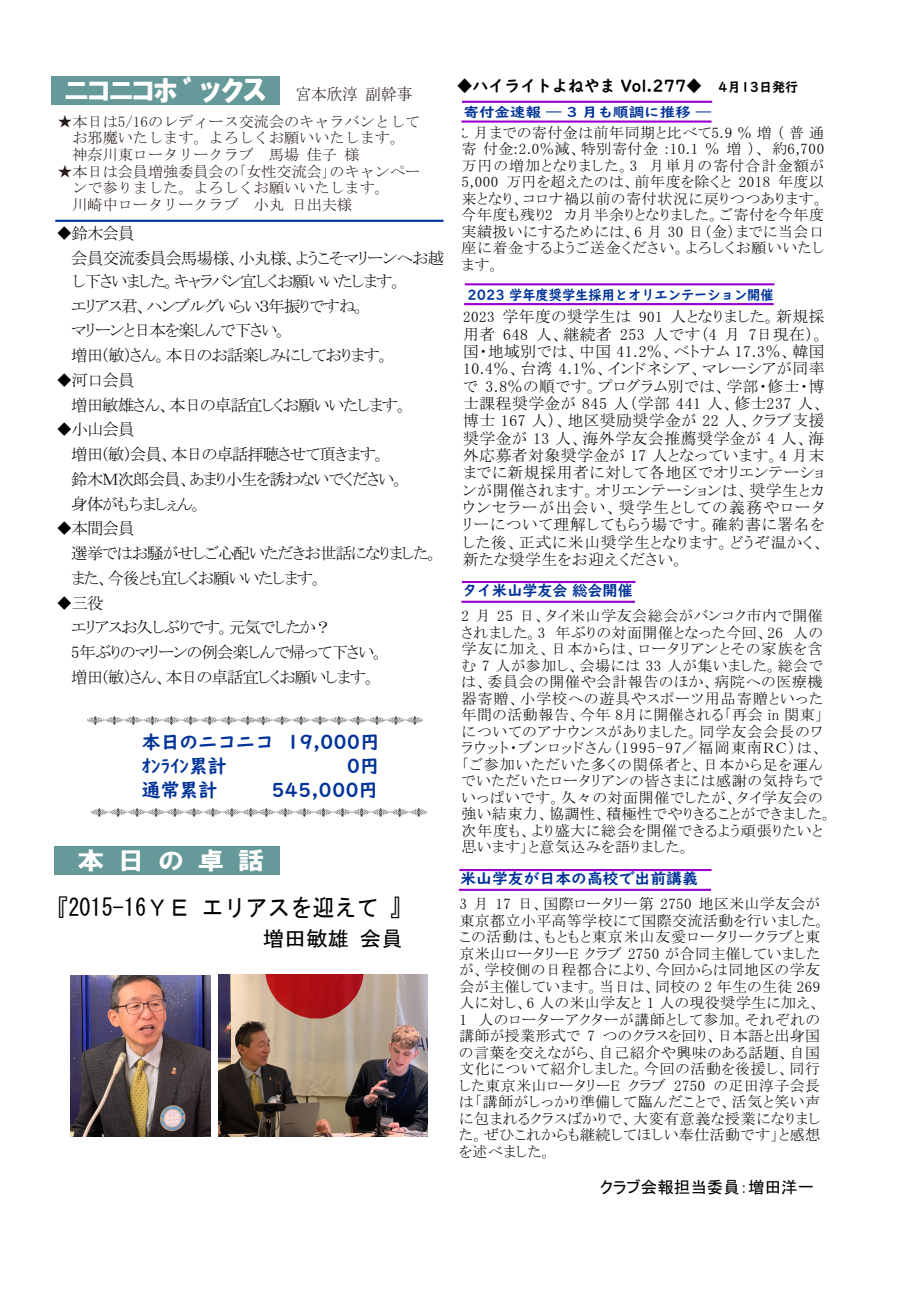
<style>
.page{position:relative;width:920px;height:1290px;background:#fff}
.page>*{position:absolute;margin:0;border:0;box-sizing:border-box;transform-origin:0 0}
.t1{font:29.4px "HG Soei Kakugothic UB";color:#fff;scale:1.51 1}
.t2{font:24.15px "MS Gothic";color:#000;scale:.92 1}
.t3{font:24.15px "HG Soei Kakugothic UB";color:#fff;scale:1.1 1}
.t4{font:24.15px "HG Soei Kakugothic UB";color:#fff;scale:.78 1}
.t5{font:20.7px "MS Gothic";color:#000;scale:1.04 1}
.t6{font:18.9px/24px "UD Digi Kyokasho NP B";color:#039}
.t7{font:16.5px/24.8px "MS P Mincho";letter-spacing:-.06em;color:#000}
.t8{font:16.5px "UD Digi Kyokasho NP B";color:#000;scale:.96 1}
.t9{font:16.5px "MS P Gothic";color:#000}
.t10{font:16.5px "MS Mincho";color:#231916;scale:.94 1}
.t11{font:15.75px/17.2px "MS P Mincho";letter-spacing:.05em;color:#000;text-align:justify}
.t12{font:15.15px/16.6px "MS Mincho";color:#231916}
.t13{font:15.15px "UD Digi Kyokasho NP B";color:#039;scale:1.05 1}
.t14{font:15.15px "UD Digi Kyokasho NP B";color:#039}
.t15{font:15px/16.5px "MS P Mincho";letter-spacing:.035em;color:#000}
.t16{font:13.65px "UD Digi Kyokasho NP B";color:#039;scale:.96 1}
.t17{font:13.35px "UD Digi Kyokasho NP B";color:#039;scale:1.16 1}
.s1{font-size:13.5px}
.s2{font-size:15px}
</style>
<div class="page">
<img style="left:88px;top:716px;width:334px;height:8px">
<img style="left:92px;top:808px;width:334px;height:9px">
<div style="left:51px;top:76px;width:229px;height:29px;background:#699"></div>
<hr style="left:55px;top:220px;width:388px;height:2px;background:#039">
<div style="left:54px;top:846px;width:225px;height:29px;background:#699"></div>
<hr style="left:462px;top:101px;width:250px;height:2px;background:#90c">
<hr style="left:461px;top:121px;width:251px;height:2px;background:#90c">
<hr style="left:462px;top:581px;width:173px;height:2px;background:#90c">
<hr style="left:461px;top:601px;width:174px;height:2px;background:#90c">
<hr style="left:459px;top:869px;width:252px;height:2px;background:#90c">
<hr style="left:459px;top:889px;width:252px;height:2px;background:#90c">
<hr style="left:465px;top:283px;width:309px;height:2px;background:#90c">
<hr style="left:464px;top:303px;width:310px;height:2px;background:#90c">
<img style="left:71px;top:975px;width:140px;height:161px">
<img style="left:219px;top:975px;width:208px;height:162px">
<h1 class="t1" style="left:66px;top:76px;width:134px">ﾆｺﾆｺﾎﾞｯｸｽ</h1>
<h2 class="t4" style="left:70px;top:93px;width:135px">本 日 卓 話</h2>
<p class="t10" style="left:296px;top:86px;width:125px">宮本欣淳 副幹事</p>
<p class="t12" style="left:57px;top:113px;width:364px">★本日は5/16のレディース交流会のキャラバンとして　お邪魔いたします。よろしくお願いいたします。　神奈川東ロータリークラブ　馬場 佳子 様</p>
<p class="t12" style="left:57px;top:163px;width:364px">★本日は会員増強委員会の｢女性交流会｣のキャンペー　ンで参りました。よろしくお願いいたします。<br>　川崎中ロータリークラブ　小丸 日出夫様</p>
<p class="t7" style="left:71px;top:221px;width:375px;text-indent:-15px">◆鈴木会員<br>会員交流委員会馬場様、小丸様、ようこそマリーンへお越</p>
<p class="t7" style="left:71px;top:268px;width:333px">し下さいました。キャラバン宜しくお願いいたします。エリアス君、ハンブルグいらい３年振りですね。<br>マリーンと日本を楽しんで下さい。<br>増田(敏)さん。本日のお話楽しみにしております。</p>
<p class="t7" style="left:71px;top:367px;width:338px;text-indent:-15px">◆河口会員<br>増田敏雄さん、本日の卓話宜しくお願いいたします。</p>
<p class="t7" style="left:71px;top:417px;width:334px;text-indent:-15px">◆小山会員<br>増田(敏)会員、本日の卓話拝聴させて頂きます。鈴木Ｍ次郎会員、あまり小生を誘わないでください。身体がもちましぇん。</p>
<p class="t7" style="left:71px;top:516px;width:369px;text-indent:-15px">◆本間会員<br>選挙ではお騒がせしご心配いただきお世話になりました。また、今後とも宜しくお願いいたします。</p>
<p class="t7" style="left:71px;top:590px;width:314px;text-indent:-15px">◆三役<br>エリアスお久しぶりです。元気でしたか？<br>5年ぶりのマリーンの例会楽しんで帰って下さい。増田(敏)さん、本日の卓話宜しくお願いします。</p>
<p class="t6" style="left:123px;top:730px;width:258px">　本日のニコニコ 19,000円　ｵﾝﾗｲﾝ累計</p>
<p class="t6" style="left:347px;top:754px;width:34px">0円</p>
<p class="t6" style="left:123px;top:778px;width:96px">　通常累計</p>
<p class="t6" style="left:271px;top:778px;width:108px">545,000円</p>
<h2 class="t3" style="left:78px;top:848px;width:171px">本 日 の 卓 話</h2>
<h2 class="t2" style="left:46px;top:895px;width:399px">『2015-16ＹＥ エリアスを迎えて 』</h2>
<h3 class="t5" style="left:263px;top:928px;width:136px">増田敏雄 会員</h3>
<p class="t8" style="left:457px;top:77px;width:357px">◆ハイライトよねやま Vol.277◆ <span class="s1">4月13日発行</span></p>
<p class="t17" style="left:464px;top:105px;width:215px">寄付金速報 ― 3 月も順調に推移 ―</p>
<p class="t15" style="left:461px;top:124px;width:364px;text-align:justify">3 月までの寄付金は前年同期と比べて5.9 ％ 増 （ 普 通寄 付金:2.0％減、特別寄付金 :10.1 ％ 増 ）、 約6,700万円の増加となりました。3 月単月の寄付合計金額が5,000 万円を超えたのは、前年度を除くと 2018 年度以来となり、コロナ禍以前の寄付状況に戻りつつあります。今年度も残り2 カ月半余りとなりました。ご寄付を今年度実績扱いにするためには、6 月 30 日（金）までに当会口座に着金するようご送金ください。よろしくお願いいたします。</p>
<p class="t16" style="left:467px;top:288px;width:320px">2023 学年度奨学生採用とオリエンテーション開催</p>
<p class="t11" style="left:463px;top:308px;width:363px"><span class="s2">2023</span> 学年度の奨学生は <span class="s2">901</span> 人となりました。新規採用者 648 人、継続者 253 人です（4 月 7日現在）。国・地域別では、中国 41.2％、ベトナム 17.3％、韓国10.4％、台湾 4.1％、インドネシア、マレーシアが同率で 3.8％の順です。プログラム別では、学部・修士・博士課程奨学金が 845 人（学部 441 人、修士237 人、博士 167 人）、地区奨励奨学金が 22 人、クラブ支援奨学金が 13 人、海外学友会推薦奨学金が 4 人、海外応募者対象奨学金が 17 人となっています。4 月末までに新規採用者に対して各地区でオリエンテーションが開催されます。オリエンテーションは、奨学生とカウンセラーが出会い、奨学生としての義務やロータリーについて理解してもらう場です。確約書に署名をした後、正式に米山奨学生となります。どうぞ温かく、新たな奨学生をお迎えください。</p>
<p class="t14" style="left:462px;top:583px;width:172px">タイ米山学友会 総会開催</p>
<p class="t15" style="left:461px;top:607px;width:372px">2 月 25 日、タイ米山学友会総会がバンコク市内で開催されました。3 年ぶりの対面開催となった今回、26 人の学友に加え、日本からは、ロータリアンとその家族を含む 7 人が参加し、会場には 33 人が集いました。総会では、委員会の開催や会計報告のほか、病院への医療機器寄贈、小学校への遊具やスポーツ用品寄贈といった年間の活動報告、今年 8月に開催される「再会 in 関東」についてのアナウンスがありました。同学友会会長のワラウット・ブンロッドさん（1995-97／福岡東南ＲＣ）は、「ご参加いただいた多くの関係者と、日本から足を運んでいただいたロータリアンの皆さまには感謝の気持ちでいっぱいです。久々の対面開催でしたが、タイ学友会の強い結束力、協調性、積極性でやりきることができました。次年度も、より盛大に総会を開催できるよう頑張りたいと思います」と意気込みを語りました。</p>
<p class="t13" style="left:460px;top:871px;width:228px">米山学友が日本の高校で出前講義</p>
<p class="t15" style="left:459px;top:895px;width:368px">3 月 17 日、国際ロータリー第 2750 地区米山学友会が東京都立小平高等学校にて国際交流活動を行いました。この活動は、もともと東京米山友愛ロータリークラブと東京米山ロータリーE クラブ 2750 が合同主催していましたが、学校側の日程都合により、今回からは同地区の学友会が主催しています。当日は、同校の 2 年生の生徒 269人に対し、6 人の米山学友と 1 人の現役奨学生に加え、<br>1 人のローターアクターが講師として参加。それぞれの講師が授業形式で 7 つのクラスを回り、日本語と出身国の言葉を交えながら、自己紹介や興味のある話題、自国文化について紹介しました。今回の活動を後援し、同行した東京米山ロータリーE クラブ 2750 の疋田淳子会長は「講師がしっかり準備して臨んだことで、活気と笑い声に包まれるクラスばかりで、大変有意義な授業になりました。ぜひこれからも継続してほしい奉仕活動です」と感想を述べました。</p>
<p class="t9" style="left:600px;top:1179px;width:216px">クラブ会報担当委員：増田洋一</p>
</div>
